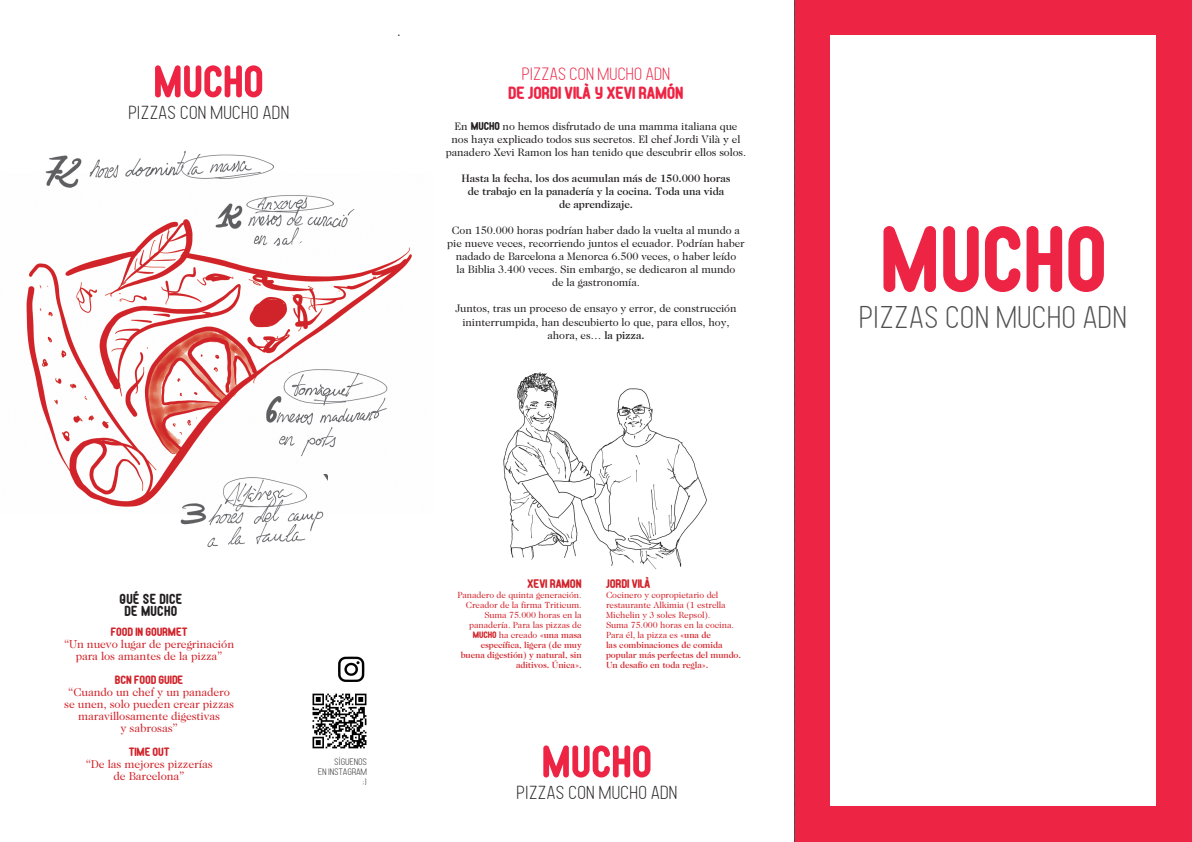
<style>
.page{position:relative;width:1192px;height:842px;background:#fff}
.page>*{position:absolute;margin:0;border:0;box-sizing:border-box;transform-origin:0 0}
.t1{font:300 30px "The Rounded Font";color:#4f4f4f;scale:1.07 1}
.t2{font:300 18px "The Rounded Font";color:#231f20;scale:1.07 1}
.t3{font:700 17px "The Rounded Font";letter-spacing:-.01em;color:#ed2444;scale:1.07 1}
.t4{font:300 17px "The Rounded Font";letter-spacing:-.01em;color:#ed2444;scale:1.07 1}
.t5{font:700 14px/12.5px "The Rounded Font";letter-spacing:.02em;color:#231f20;text-align:center}
.t6{font:700 12px "The Rounded Font";letter-spacing:-.01em;color:#d1232a;scale:1.07 1}
.t7{font:11.6px/12px "Caslon 224 Std";letter-spacing:-.01em;color:#d1232a;text-align:center}
.t8{font:700 11.6px "The Rounded Font";letter-spacing:-.01em;color:#d1232a;scale:1.07 1}
.t9{font:11px/13px "Caslon 224 Std";letter-spacing:-.01em;color:#231f20;text-align:center}
.t10{font:500 11px/13px "Caslon 224 Std";letter-spacing:-.01em;color:#231f20;text-align:center}
.t11{font:9px/10px "Caslon 224 Std";letter-spacing:-.01em;color:#d1232a;text-align:right}
.t12{font:300 9px/10px "The Rounded Font";letter-spacing:-.01em;color:#231f20;text-align:right;scale:1.07 1}
.s1{font-family:"The Rounded Font";font-weight:700}
.s2{font-weight:500}
</style>
<div class="page">
<div style="left:794px;top:0;width:397px;height:841px;background:#ed2444"></div>
<div style="left:830px;top:35px;width:325px;height:770px;background:#fff"></div>
<svg style="left:543px;top:745px;width:107px;height:32px"></svg>
<svg style="left:155px;top:65px;width:107px;height:32px"></svg>
<svg style="left:794px;top:0;width:1px;height:842px"></svg>
<img style="left:503px;top:372px;width:204px;height:197px">
<img style="left:180px;top:513px;width:144px;height:34px">
<img style="left:26px;top:219px;width:386px;height:294px">
<img style="left:262px;top:366px;width:136px;height:90px">
<img style="left:338px;top:656px;width:26px;height:25px">
<img style="left:312px;top:693px;width:55px;height:56px">
<svg style="left:883px;top:226px;width:53px;height:66px"></svg>
<svg style="left:943px;top:226px;width:35px;height:66px"></svg>
<svg style="left:985px;top:226px;width:35px;height:66px"></svg>
<svg style="left:1026px;top:226px;width:36px;height:66px"></svg>
<svg style="left:1068px;top:226px;width:35px;height:66px"></svg>
<img style="left:45px;top:150px;width:229px;height:38px">
<img style="left:201px;top:195px;width:154px;height:50px">
<h2 class="t2" style="left:128px;top:99px;width:152px">PIZZAS CON MUCHO ADN</h2>
<h3 class="t4" style="left:521px;top:62px;width:141px">PIZZAS CON MUCHO ADN</h3>
<h3 class="t3" style="left:508px;top:81px;width:165px">DE JORDI VILÀ Y XEVI RAMÓN</h3>
<p class="t9" style="left:446px;top:120px;width:302px">En <span class="s1">MUCHO</span> no hemos disfrutado de una mamma italiana que nos haya explicado todos sus secretos. El chef Jordi Vilà y el panadero Xevi Ramon los han tenido que descubrir ellos solos.</p>
<p class="t10" style="left:461px;top:172px;width:270px">Hasta la fecha, los dos acumulan más de 150.000 horas de trabajo en la panadería y la cocina. Toda una vida de aprendizaje.</p>
<p class="t9" style="left:447px;top:224px;width:299px">Con 150.000 horas podrían haber dado la vuelta al mundo a pie nueve veces, recorriendo juntos el ecuador. Podrían haber nadado de Barcelona a Menorca 6.500 veces, o haber leído<br>la Biblia 3.400 veces. Sin embargo, se dedicaron al mundo<br>de la gastronomía.</p>
<p class="t9" style="left:455px;top:302px;width:282px">Juntos, tras un proceso de ensayo y error, de construcción ininterrumpida, han descubierto lo que, para ellos, hoy, ahora, es… <span class="s2">la pizza.</span></p>
<p class="t5" style="left:119px;top:591px;width:64px">QUÉ SE DICE<br>DE MUCHO</p>
<p class="t8" style="left:111px;top:623px;width:73px">FOOD IN GOURMET</p>
<p class="t7" style="left:64px;top:637px;width:172px">“Un nuevo lugar de peregrinación para los amantes de la pizza”</p>
<p class="t8" style="left:115px;top:671px;width:65px">BCN FOOD GUIDE</p>
<p class="t7" style="left:64px;top:685px;width:171px">“Cuando un chef y un panadero se unen, solo pueden crear pizzas maravillosamente digestivas<br>y sabrosas”</p>
<p class="t8" style="left:129px;top:743px;width:40px">TIME OUT</p>
<p class="t7" style="left:86px;top:757px;width:128px">“De las mejores pizzerías de Barcelona”</p>
<p class="t12" style="left:318px;top:756px;width:47px">SÍGUENOS<br>EN INSTAGRAM ;)</p>
<p class="t6" style="left:527px;top:575px;width:52px">XEVI RAMON</p>
<p class="t11" style="left:457px;top:590px;width:126px">Panadero de quinta generación.<br>Creador de la firma Triticum.<br>Suma 75.000 horas en la panadería. Para las pizzas de<br><span class="s1">MUCHO</span> ha creado <span class="s2">«una masa específica, ligera (de muy buena digestión) y natural, sin aditivos. Única».</span></p>
<p class="t6" style="left:606px;top:575px;width:43px">JORDI VILÀ</p>
<p class="t11" style="left:606px;top:590px;width:136px;text-align:left">Cocinero y copropietario del restaurante Alkimia (1 estrella<br>Michelin y 3 soles Repsol).<br>Suma 75.000 horas en la cocina.<br>Para él, la pizza es <span class="s2">«una de<br>las combinaciones de comida popular más perfectas del mundo.<br>Un desafío en toda regla».</span></p>
<h2 class="t2" style="left:516px;top:779px;width:152px">PIZZAS CON MUCHO ADN</h2>
<h1 class="t1" style="left:858px;top:296px;width:253px">PIZZAS CON MUCHO ADN</h1>
</div>
